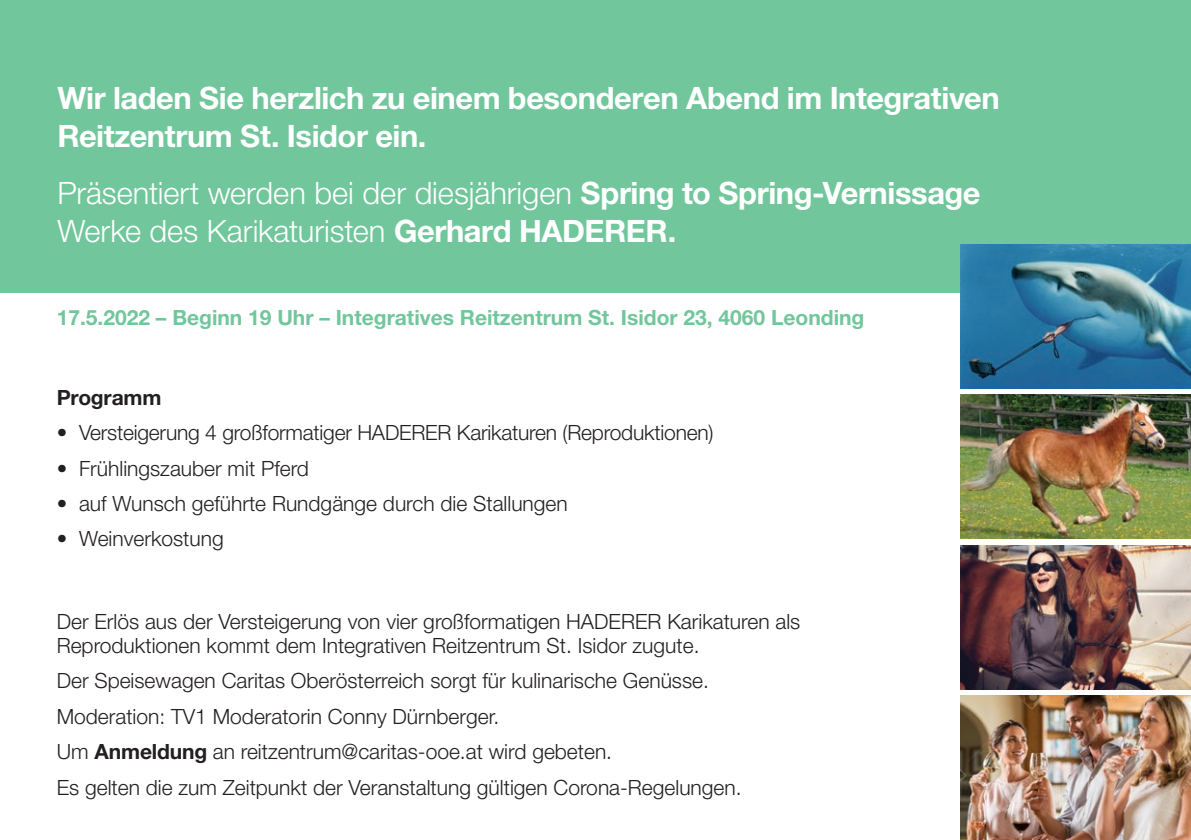
<style>
.page{position:relative;width:1191px;height:840px;background:#fff}
.page>*{position:absolute;margin:0;border:0;box-sizing:border-box;transform-origin:0 0}
.t1{font:300 30.8px/38.2px "Helvetica Neue LT Std";color:#fff}
.t2{font:700 30.8px/38.2px "Helvetica Neue LT Std";letter-spacing:-.015em;color:#fff}
.t3{font:300 21px/35.4px "Helvetica Neue LT Std";color:#231f20}
.t4{font:700 21px "Helvetica Neue LT Std";color:#71c69c}
.t5{font:700 21px "Helvetica Neue LT Std";letter-spacing:-.005em;color:#231f20}
.s1{font-weight:700}
</style>
<div class="page">
<div style="left:0;top:0;width:1191px;height:292px;background:#71c69c"></div>
<img style="left:960px;top:244px;width:231px;height:144px">
<img style="left:960px;top:394px;width:231px;height:144px">
<img style="left:960px;top:545px;width:231px;height:144px">
<img style="left:960px;top:695px;width:231px;height:144px">
<h1 class="t2" style="left:57px;top:78px;width:943px">Wir laden Sie herzlich zu einem besonderen Abend im Integrativen<br>Reitzentrum St. Isidor ein.</h1>
<h1 class="t1" style="left:57px;top:173px;width:924px">Präsentiert werden bei der diesjährigen <span class="s1">Spring to Spring-Vernissage<br></span>Werke des Karikaturisten <span class="s1">Gerhard HADERER.</span></h1>
<p class="t4" style="left:57px;top:304px;width:809px">17.5.2022 – Beginn 19 Uhr – Integratives Reitzentrum St. Isidor 23, 4060 Leonding</p>
<p class="t5" style="left:57px;top:384px;width:106px">Programm</p>
<p class="t3" style="left:57px;top:414px;width:658px">• Versteigerung 4 großformatiger HADERER Karikaturen (Reproduktionen)</p>
<p class="t3" style="left:57px;top:449px;width:254px">• Frühlingszauber mit Pferd</p>
<p class="t3" style="left:57px;top:485px;width:512px">• auf Wunsch geführte Rundgänge durch die Stallungen</p>
<p class="t3" style="left:57px;top:520px;width:168px">• Weinverkostung</p>
<p class="t3" style="left:57px;top:608px;width:745px;line-height:24px">Der Erlös aus der Versteigerung von vier großformatigen HADERER Karikaturen als<br>Reproduktionen kommt dem Integrativen Reitzentrum St. Isidor zugute.</p>
<p class="t3" style="left:57px;top:662px;width:686px">Der Speisewagen Caritas Oberösterreich sorgt für kulinarische Genüsse.<br>Moderation: TV1 Moderatorin Conny Dürnberger.<br>Um <span class="s1">Anmeldung</span> an reitzentrum@caritas-ooe.at wird gebeten.<br>Es gelten die zum Zeitpunkt der Veranstaltung gültigen Corona-Regelungen.</p>
</div>
